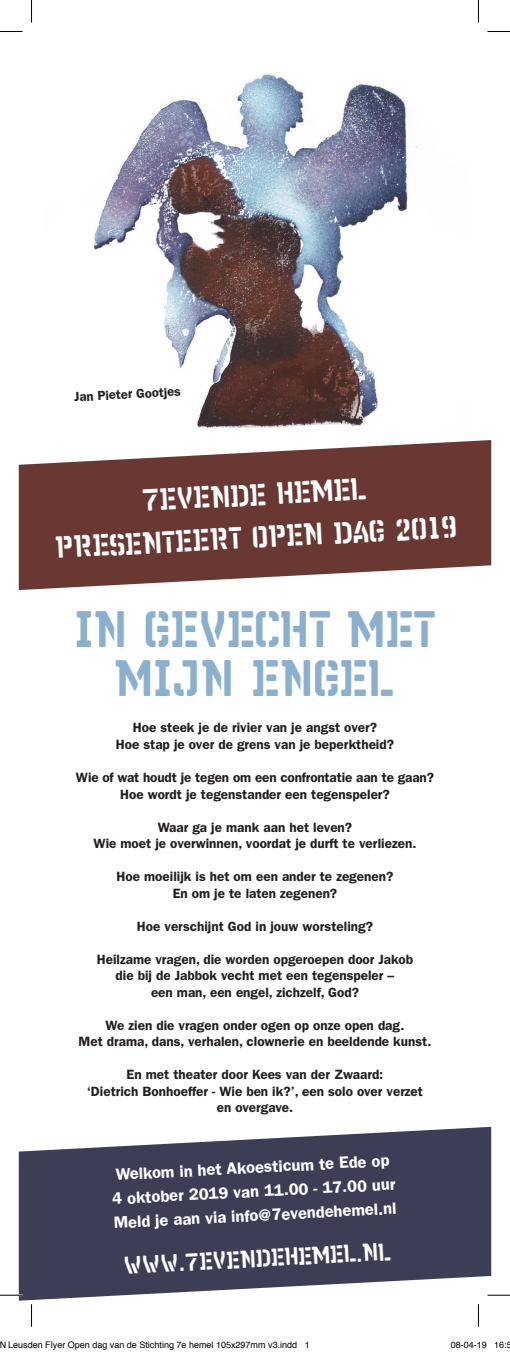
<style>
.page{position:relative;width:510px;height:1353px;background:#fff}
.page>*{position:absolute;margin:0;border:0;box-sizing:border-box;transform-origin:0 0}
.t1{font:43.8px/48.6px "WC Wunderbach Rounded";color:#8bb0ce;text-align:center}
.t2{font:26.25px/42.6px "WC Wunderbach Rounded";color:#fff;text-align:center}
.t3{font:21px "WC Wunderbach Rounded";color:#fff}
.t4{font:600 16.5px/24px "Franklin Gothic";color:#fff}
.t5{font:600 13.5px/16.5px "Franklin Gothic";color:#231f20;text-align:center}
.t6{font:600 13.05px "Franklin Gothic";color:#231f20}
.t7{font:9px "Helvetica";color:#000}
</style>
<div class="page">
<img style="left:94px;top:74px;width:323px;height:355px">
<svg style="left:19px;top:1126px;width:472px;height:174px;background:#58586e"></svg>
<svg style="left:19px;top:440px;width:472px;height:150px;fill:#693833"></svg>
<hr style="left:0;top:1293px;width:22px;height:2px;background:#fff">
<hr style="left:487px;top:1293px;width:22px;height:2px;background:#fff">
<svg style="left:0;top:31px;width:22px;height:1px"></svg>
<svg style="left:487px;top:31px;width:22px;height:1px"></svg>
<svg style="left:0;top:1294px;width:22px;height:1px"></svg>
<svg style="left:487px;top:1294px;width:22px;height:1px"></svg>
<svg style="left:31px;top:0;width:1px;height:23px"></svg>
<svg style="left:31px;top:1304px;width:1px;height:22px"></svg>
<svg style="left:478px;top:0;width:1px;height:23px"></svg>
<svg style="left:478px;top:1304px;width:1px;height:22px"></svg>
<p class="t6" style="left:74px;top:389px;width:108px;rotate:-3deg">Jan Pieter Gootjes</p>
<h2 class="t2" style="left:52px;top:483px;width:403px;rotate:-3deg">7EVENDE HEMEL<br>PRESENTEERT OPEN DAG 2019</h2>
<h1 class="t1" style="left:74px;top:604px;width:363px">IN GEVECHT MET<br>MIJN ENGEL</h1>
<p class="t5" style="left:116px;top:719px;width:279px">Hoe steek je de rivier van je angst over?<br>Hoe stap je over de grens van je beperktheid?</p>
<p class="t5" style="left:76px;top:769px;width:359px">Wie of wat houdt je tegen om een confrontatie aan te gaan?<br>Hoe wordt je tegenstander een tegenspeler?</p>
<p class="t5" style="left:93px;top:818px;width:324px">Waar ga je mank aan het leven?<br>Wie moet je overwinnen, voordat je durft te verliezen.</p>
<p class="t5" style="left:116px;top:868px;width:278px">Hoe moeilijk is het om een ander te zegenen?<br>En om je te laten zegenen?</p>
<p class="t5" style="left:137px;top:917px;width:237px">Hoe verschijnt God in jouw worsteling?</p>
<p class="t5" style="left:97px;top:950px;width:318px">Heilzame vragen, die worden opgeroepen door Jakob die bij de Jabbok vecht met een tegenspeler –<br>een man, een engel, zichzelf, God?</p>
<p class="t5" style="left:78px;top:1016px;width:354px">We zien die vragen onder ogen op onze open dag.<br>Met drama, dans, verhalen, clownerie en beeldende kunst.</p>
<p class="t5" style="left:87px;top:1066px;width:337px">En met theater door Kees van der Zwaard:<br>‘Dietrich Bonhoeffer - Wie ben ik?’, een solo over verzet en overgave.</p>
<p class="t4" style="left:110px;top:1162px;width:285px;rotate:-3deg">Welkom in het Akoesticum te Ede op<br>4 oktober 2019 van 11.00 - 17.00 uur<br>Meld je aan via info@7evendehemel.nl</p>
<h3 class="t3" style="left:123px;top:1250px;width:269px;rotate:-3deg">WWW.7EVENDEHEMEL.NL</h3>
<p class="t7" style="left:-1px;top:1337px;width:312px">N Leusden Flyer Open dag van de Stichting 7e hemel 105x297mm v3.indd 1</p>
<p class="t7" style="left:450px;top:1337px;width:63px">08-04-19 16:5</p>
</div>
